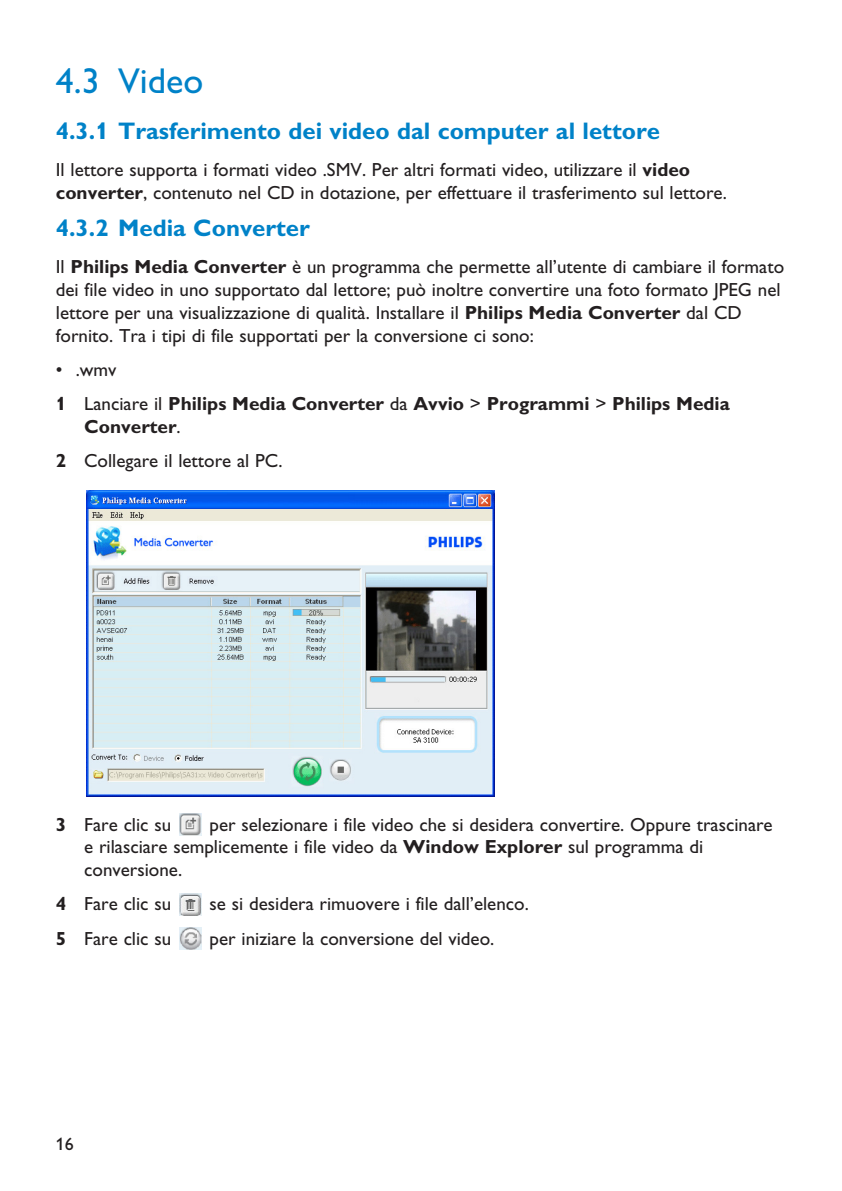
<style>
.page{position:relative;width:842px;height:1191px;background:#fff}
.page>*{position:absolute;margin:0;border:0;box-sizing:border-box;transform-origin:0 0}
.t1{font:36px "Gill Alt One";color:#0082c8}
.t2{font:700 24px "Gill Alt One";color:#0082c8}
.t3{font:19px/22.8px "Gill Alt One";color:#231f20}
.t4{font:700 19px/34.2px "Gill Alt One";color:#231f20}
.t5{font:18px "Gill Alt One";color:#231f20}
.s1{font-weight:700}
.s2{font-weight:400}
</style>
<div class="page">
<img style="left:179px;top:927px;width:23px;height:22px">
<img style="left:179px;top:893px;width:23px;height:22px">
<img style="left:179px;top:813px;width:23px;height:22px">
<img style="left:86px;top:490px;width:408px;height:306px">
<h1 class="t1" style="left:56px;top:68px;width:149px">4.3 Video</h1>
<p class="t2" style="left:56px;top:123px;width:606px">4.3.1 Trasferimento dei video dal computer al lettore</p>
<p class="t3" style="left:56px;top:160px;width:672px">Il lettore supporta i formati video .SMV. Per altri formati video, utilizzare il <span class="s1">video converter</span>, contenuto nel CD in dotazione, per effettuare il trasferimento sul lettore.</p>
<p class="t2" style="left:56px;top:220px;width:256px">4.3.2 Media Converter</p>
<p class="t3" style="left:56px;top:257px;width:730px">Il <span class="s1">Philips Media Converter</span> è un programma che permette all’utente di cambiare il formato dei file video in uno supportato dal lettore; può inoltre convertire una foto formato JPEG nel lettore per una visualizzazione di qualità. Installare il <span class="s1">Philips Media Converter</span> dal CD fornito. Tra i tipi di file supportati per la conversione ci sono:</p>
<p class="t4" style="left:56px;top:354px;width:675px"><span class="s2">• .wmv<br></span>1 <span class="s2">Lanciare il</span> Philips Media Converter <span class="s2">da</span> Avvio <span class="s2">&gt;</span> Programmi <span class="s2">&gt;</span> Philips Media</p>
<p class="t3" style="left:56px;top:411px;width:228px;line-height:34.2px;text-indent:28px"><span class="s1">Converter</span>.<br><span class="s1">2</span> Collegare il lettore al PC.</p>
<p class="t3" style="left:84px;top:815px;width:690px;text-indent:125px">per selezionare i file video che si desidera convertire. Oppure trascinare e rilasciare semplicemente i file video da <span class="s1">Window Explorer</span> sul programma di conversione.</p>
<p class="t3" style="left:56px;top:894px;width:117px"><span class="s1">4</span> Fare clic su</p>
<p class="t3" style="left:210px;top:894px;width:321px">se si desidera rimuovere i file dall’elenco.</p>
<p class="t3" style="left:56px;top:928px;width:117px"><span class="s1">5</span> Fare clic su</p>
<p class="t3" style="left:210px;top:928px;width:286px">per iniziare la conversione del video.</p>
<p class="t3" style="left:56px;top:815px;width:117px"><span class="s1">3</span> Fare clic su</p>
<p class="t5" style="left:56px;top:1137px;width:19px">16</p>
</div>
